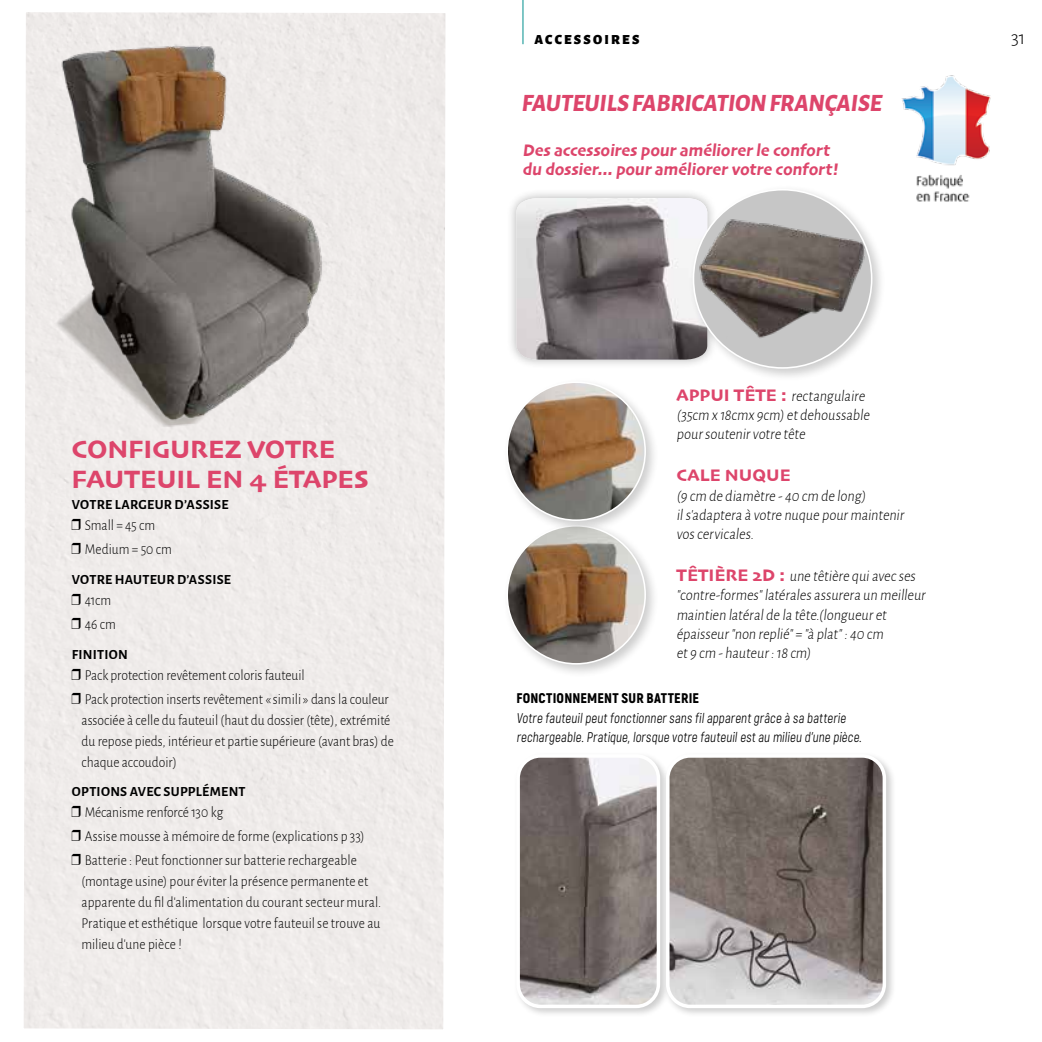
<style>
.page{position:relative;width:1042px;height:1042px;background:#fff}
.page>*{position:absolute;margin:0;border:0;box-sizing:border-box;transform-origin:0 0}
.t1{font:26.25px/29.8px "Skia";letter-spacing:-.005em;color:#dd456b}
.t2{font:800 24.5px "Alegreya Sans";color:#dd456b;scale:.95 1}
.t3{font:300 19.25px "Alegreya Sans";color:#000}
.t4{font:17.5px/19.2px "Skia";color:#dd456b;scale:.9 1}
.t5{font:17.5px "Skia";color:#dd456b}
.t6{font:300 15.75px/19.2px "Alegreya Sans";color:#000;scale:.9 1}
.t7{font:300 15.05px/24px "Alegreya Sans";color:#000;scale:.9 1}
.t8{font:14px/19.2px "Akrobat";color:#000;scale:.9 1}
.t9{font:700 14px "Alegreya Sans";letter-spacing:.015em;color:#000}
.t10{font:900 14px "Akrobat";letter-spacing:.01em;color:#000}
.t11{font:900 14px "Alegreya Sans";letter-spacing:.16em;color:#000}
.s1{font-family:"Skia";font-weight:400;font-size:17.5px;color:#dd456b}
</style>
<div class="page">
<div style="left:24px;top:12px;width:422px;height:1017px;background:#efebea"></div>
<div style="left:506px;top:188px;width:211px;height:181px;background:#000;opacity:.3"></div>
<img style="left:516px;top:198px;width:172px;height:162px">
<div style="left:688px;top:185px;width:198px;height:197px;background:#000;opacity:.2"></div>
<div style="left:693px;top:190px;width:178px;height:178px;background:#c6c6c6;border-radius:50%"></div>
<img style="left:698px;top:217px;width:169px;height:123px">
<hr style="left:522px;top:0;width:1px;height:44px;background:#008f8d">
<img style="left:901px;top:75px;width:90px;height:127px">
<div style="left:513px;top:751px;width:157px;height:267px;background:#000;opacity:.2"></div>
<img style="left:518px;top:756px;width:140px;height:250px">
<div style="left:516px;top:754px;width:144px;height:254px;border:4px solid #fff;border-radius:22px"></div>
<div style="left:663px;top:751px;width:233px;height:267px;background:#000;opacity:.2"></div>
<img style="left:668px;top:756px;width:216px;height:250px">
<div style="left:666px;top:754px;width:220px;height:254px;border:4px solid #fff;border-radius:22px"></div>
<img style="left:27px;top:12px;width:326px;height:435px">
<div style="left:502px;top:521px;width:157px;height:157px;background:#000;opacity:.2"></div>
<img style="left:507px;top:526px;width:138px;height:138px;border-radius:69px">
<div style="left:502px;top:377px;width:157px;height:157px;background:#000;opacity:.2"></div>
<img style="left:507px;top:382px;width:138px;height:138px;border-radius:69px">
<svg style="left:72px;top:519px;width:9px;height:11px"></svg>
<svg style="left:72px;top:543px;width:9px;height:11px"></svg>
<svg style="left:72px;top:594px;width:9px;height:11px"></svg>
<svg style="left:72px;top:618px;width:9px;height:11px"></svg>
<svg style="left:72px;top:668px;width:9px;height:11px"></svg>
<svg style="left:72px;top:692px;width:9px;height:11px"></svg>
<svg style="left:72px;top:806px;width:9px;height:11px"></svg>
<svg style="left:72px;top:830px;width:9px;height:11px"></svg>
<svg style="left:72px;top:854px;width:9px;height:11px"></svg>
<h1 class="t1" style="left:72px;top:436px;width:299px">CONFIGUREZ VOTRE<br>FAUTEUIL EN 4 ÉTAPES</h1>
<p class="t9" style="left:72px;top:494px;width:158px">VOTRE LARGEUR D’ASSISE</p>
<p class="t7" style="left:85px;top:513px;width:98px">Small = 45 cm<br>Medium = 50 cm</p>
<p class="t9" style="left:72px;top:569px;width:161px">VOTRE HAUTEUR D’ASSISE</p>
<p class="t7" style="left:85px;top:587px;width:36px">41cm<br>46 cm</p>
<p class="t9" style="left:72px;top:644px;width:58px">FINITION</p>
<p class="t7" style="left:85px;top:662px;width:339px">Pack protection revêtement coloris fauteuil<br>Pack protection inserts revêtement « simili » dans la couleur</p>
<p class="t7" style="left:82px;top:708px;width:349px;line-height:21px">associée à celle du fauteuil (haut du dossier (tête), extrémité du repose pieds, intérieur et partie supérieure (avant bras) de chaque accoudoir)</p>
<p class="t9" style="left:72px;top:781px;width:175px">OPTIONS AVEC SUPPLÉMENT</p>
<p class="t7" style="left:85px;top:800px;width:313px">Mécanisme renforcé 130 kg<br>Assise mousse à mémoire de forme (explications p 33)<br>Batterie : Peut fonctionner sur batterie rechargeable</p>
<p class="t7" style="left:82px;top:870px;width:334px;line-height:21px">(montage usine) pour éviter la présence permanente et apparente du fil d'alimentation du courant secteur mural.<br>Pratique et esthétique lorsque votre fauteuil se trouve au milieu d'une pièce !</p>
<p class="t11" style="left:534px;top:28px;width:107px">ACCESSOIRES</p>
<h2 class="t2" style="left:521px;top:84px;width:385px">FAUTEUILS FABRICATION FRANÇAISE</h2>
<p class="t4" style="left:522px;top:142px;width:356px">Des accessoires pour améliorer le confort du dossier...pour améliorer votre confort!</p>
<p class="t6" style="left:676px;top:386px;width:219px"><span class="s1">A PPUI TÊT E :</span> rectangulaire (35cm x 18cmx 9cm)etdehoussable poursoutenirvotre tête</p>
<p class="t5" style="left:676px;top:465px;width:116px">CALE NUQUE</p>
<p class="t6" style="left:676px;top:485px;width:257px">(9 cm de diamètre -40 cm de long) ils'adaptera à votre nuque pourmaintenir vos cervicales.</p>
<p class="t6" style="left:676px;top:566px;width:281px"><span class="s1">T ÊT IÈ R E 2 D :</span> une têtière quiavec ses "contre-formes"latérales assurera un meilleur maintien latéralde la tête.(longueuret épaisseur"non replié"= "à plat":40 cm<br>et9 cm -hauteur:18 cm)</p>
<p class="t10" style="left:516px;top:689px;width:184px">FONCTIONNEMENT SUR BATTERIE</p>
<p class="t8" style="left:516px;top:708px;width:387px">Votre fauteuil peut fonctionner sans fil apparent grâce à sa batterie rechargeable. Pratique, lorsque votre fauteuil est au milieu d’une pièce.</p>
<p class="t3" style="left:1011px;top:25px;width:16px">31</p>
</div>
